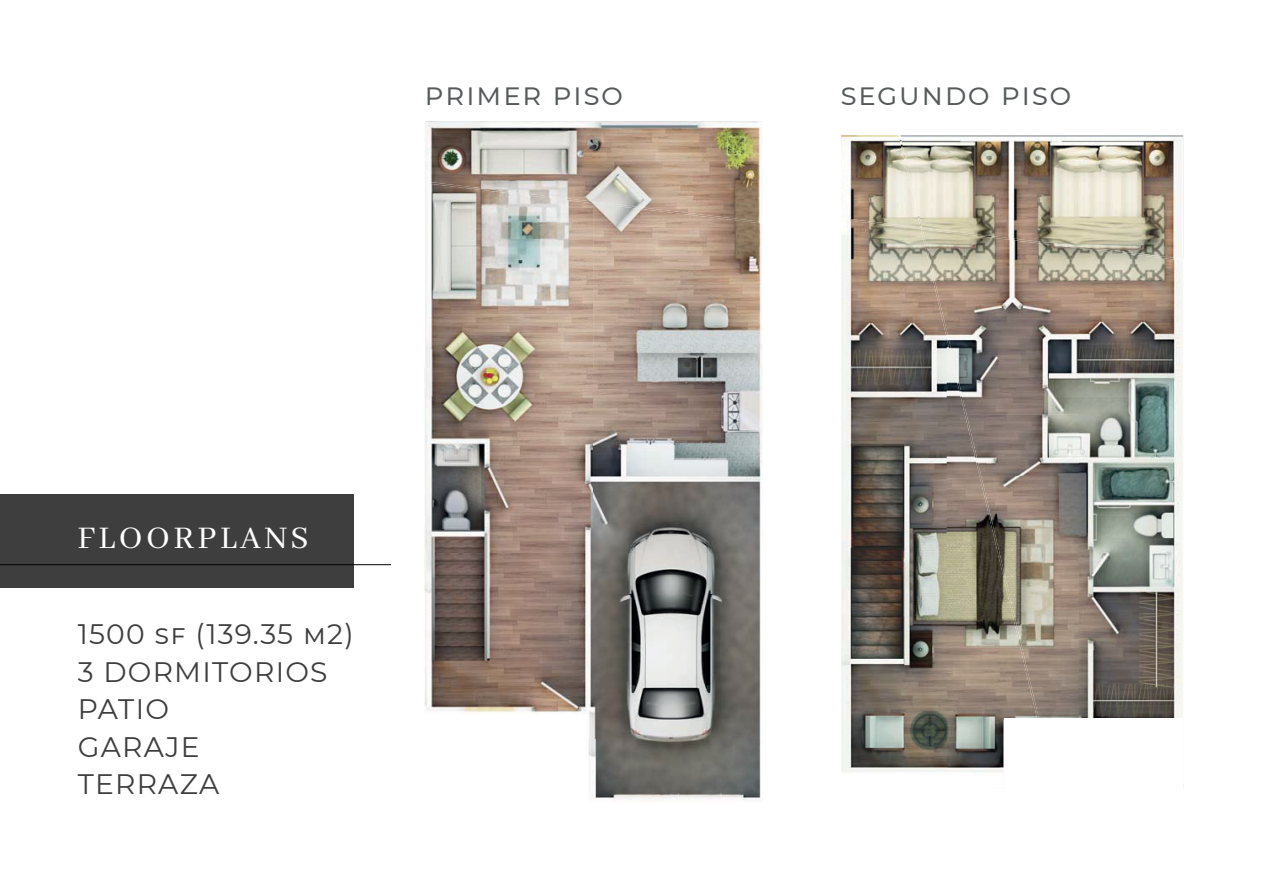
<style>
.page{position:relative;width:1263px;height:893px;background:#fff}
.page>*{position:absolute;margin:0;border:0;box-sizing:border-box;transform-origin:0 0}
.t1{font:34.65px "Abhaya Libre";letter-spacing:.1em;color:#fff}
.t2{font:31.2px "Montserrat";color:#575a5b}
.t3{font:28.2px/37.5px "Montserrat";letter-spacing:.045em;color:#3e3e3f}
</style>
<div class="page">
<img style="left:1079px;top:261px;width:104px;height:457px">
<div style="left:0;top:494px;width:353px;height:94px;background:#3e3e3f"></div>
<hr style="left:0;top:564px;width:391px;height:1px;background:#000001">
<img style="left:425px;top:224px;width:168px;height:515px">
<img style="left:593px;top:224px;width:169px;height:515px">
<img style="left:588px;top:739px;width:173px;height:62px">
<img style="left:425px;top:121px;width:337px;height:60px">
<img style="left:425px;top:181px;width:336px;height:43px">
<img style="left:841px;top:261px;width:106px;height:512px">
<img style="left:947px;top:415px;width:53px;height:357px">
<img style="left:1000px;top:723px;width:4px;height:50px">
<img style="left:923px;top:261px;width:156px;height:154px">
<img style="left:1003px;top:414px;width:76px;height:62px">
<img style="left:981px;top:476px;width:98px;height:247px">
<img style="left:951px;top:135px;width:232px;height:83px">
<img style="left:841px;top:135px;width:57px;height:83px">
<img style="left:898px;top:135px;width:53px;height:220px">
<img style="left:950px;top:346px;width:53px;height:229px">
<img style="left:841px;top:218px;width:342px;height:43px">
<img style="left:1005px;top:719px;width:74px;height:4px">
<p class="t2" style="left:424px;top:72px;width:200px">PRIMER PISO</p>
<p class="t2" style="left:840px;top:72px;width:232px">SEGUNDO PISO</p>
<p class="t1" style="left:78px;top:519px;width:233px">FLOORPLANS</p>
<p class="t3" style="left:78px;top:614px;width:277px">1500 SF (139.35 M2)<br>3 DORMITORIOS<br>PATIO<br>GARAJE<br>TERRAZA</p>
</div>
